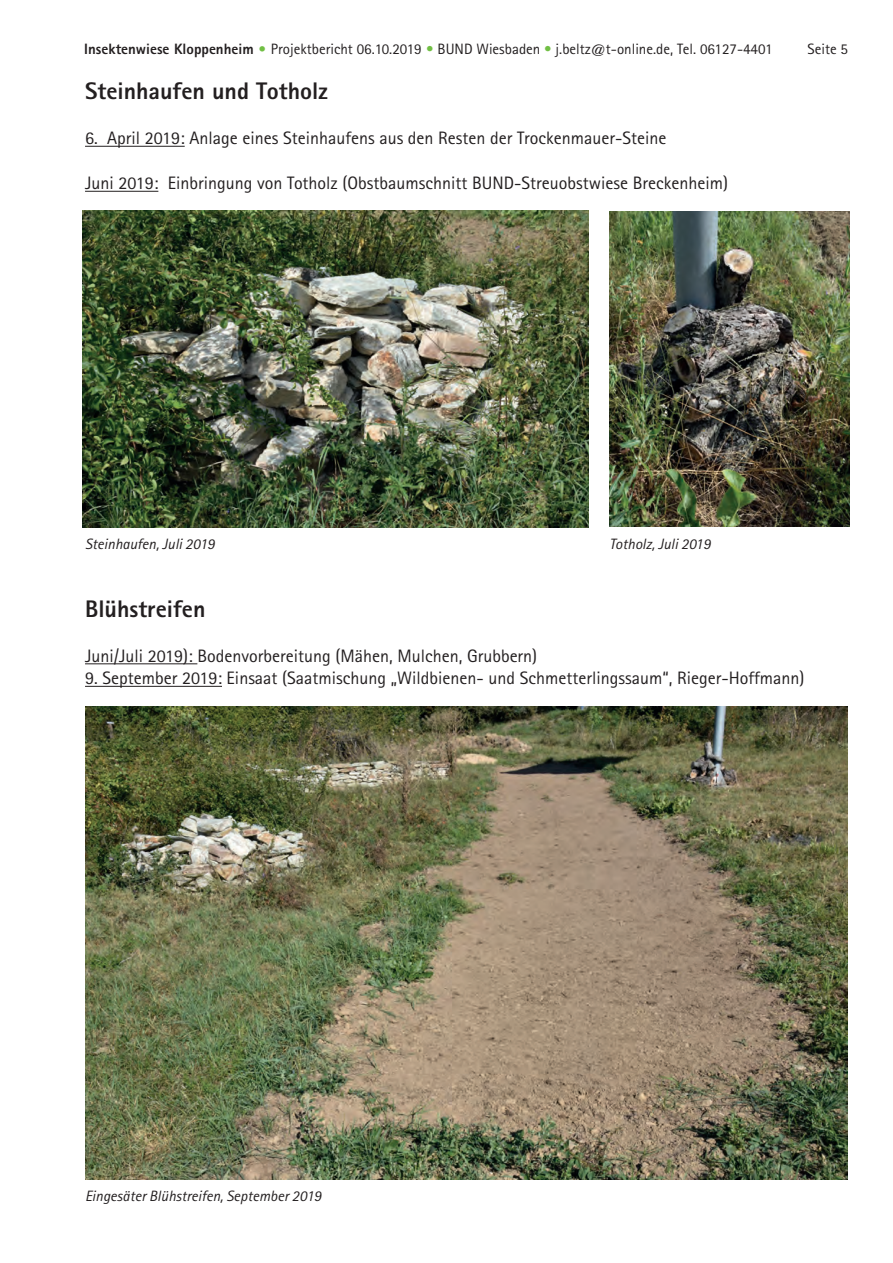
<style>
.page{position:relative;width:893px;height:1263px;background:#fff}
.page>*{position:absolute;margin:0;border:0;box-sizing:border-box;transform-origin:0 0}
.t1{font:800 24px "Agfa Rotis Sans Serif";color:#231f20}
.t2{font:18px "Agfa Rotis Sans Serif";color:#231f20}
.t3{font:15px "Agfa Rotis Sans Serif";color:#231f20}
.t4{font:italic 15px "Agfa Rotis Sans Serif";color:#231f20}
.s1{font-weight:800}
.s2{font-weight:800;color:#71bf44}
.s3{color:#71bf44}
</style>
<div class="page">
<img style="left:609px;top:212px;width:240px;height:314px">
<hr style="left:85px;top:146px;width:100px;height:1px;background:#231f20">
<hr style="left:85px;top:191px;width:73px;height:1px;background:#231f20">
<img style="left:83px;top:211px;width:505px;height:316px">
<hr style="left:85px;top:663px;width:112px;height:1px;background:#231f20">
<hr style="left:85px;top:686px;width:137px;height:1px;background:#231f20">
<img style="left:85px;top:706px;width:762px;height:473px">
<p class="t3" style="left:84px;top:40px;width:690px"><span class="s1">Insektenwiese Kloppenheim</span> <span class="s2">•</span> Projektbericht 06.10.2019 <span class="s3">•</span> BUND Wiesbaden <span class="s3">•</span> j.beltz@t-online.de, Tel. 06127-4401</p>
<p class="t3" style="left:807px;top:40px;width:42px">Seite 5</p>
<h1 class="t1" style="left:85px;top:76px;width:244px">Steinhaufen und Totholz</h1>
<p class="t2" style="left:85px;top:127px;width:583px">6. April 2019: Anlage eines Steinhaufens aus den Resten der Trockenmauer-Steine</p>
<p class="t2" style="left:85px;top:172px;width:645px">Juni 2019: Einbringung von Totholz (Obstbaumschnitt BUND-Streuobstwiese Breckenheim)</p>
<p class="t4" style="left:85px;top:535px;width:131px">Steinhaufen, Juli 2019</p>
<p class="t4" style="left:609px;top:535px;width:103px">Totholz, Juli 2019</p>
<h1 class="t1" style="left:85px;top:593px;width:122px">Blühstreifen</h1>
<p class="t2" style="left:85px;top:645px;width:454px">Juni/Juli 2019): Bodenvorbereitung (Mähen, Mulchen, Grubbern)</p>
<p class="t2" style="left:85px;top:667px;width:721px">9. September 2019: Einsaat (Saatmischung „Wildbienen- und Schmetterlingssaum“, Rieger-Hoffmann)</p>
<p class="t4" style="left:85px;top:1187px;width:238px">Eingesäter Blühstreifen, September 2019</p>
</div>
